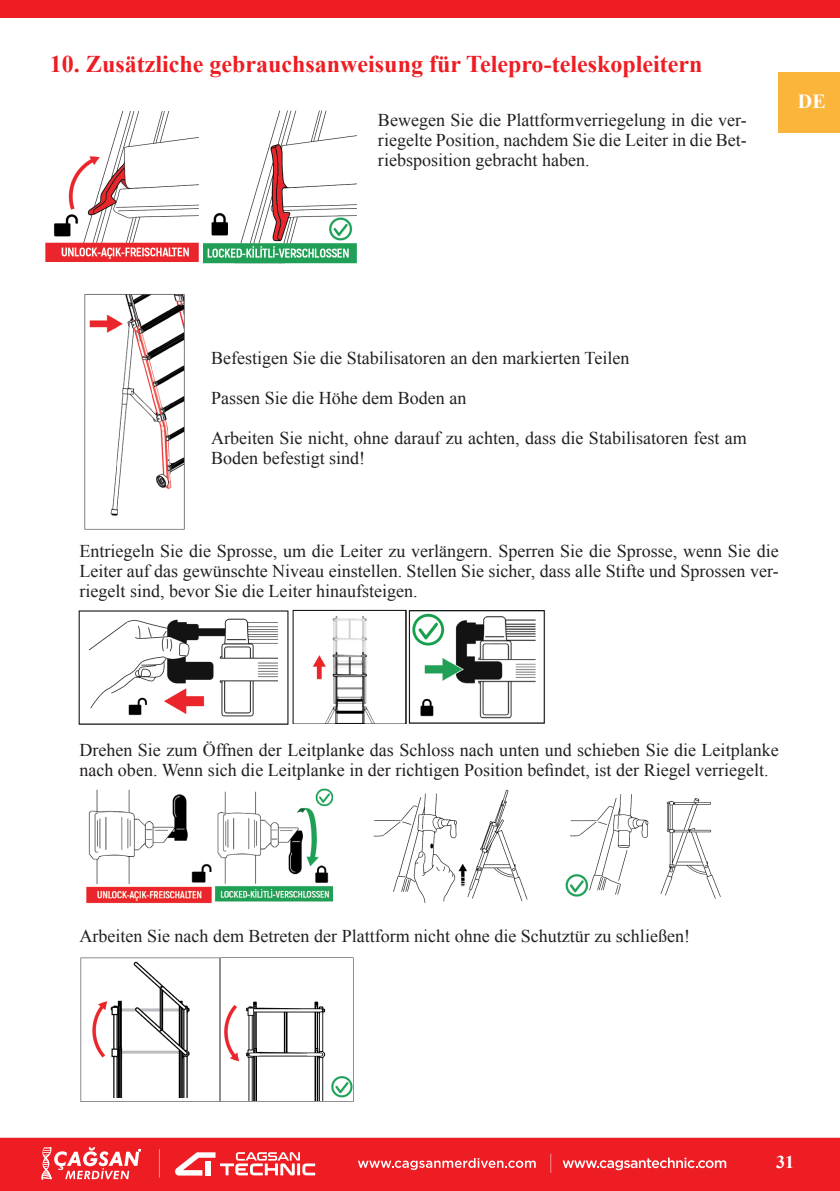
<style>
.page{position:relative;width:840px;height:1191px;background:#fff}
.page>*{position:absolute;margin:0;border:0;box-sizing:border-box;transform-origin:0 0}
.t1{font:700 24px "Times New Roman";color:#ee1d23}
.t2{font:700 20px "Times New Roman";color:#fff}
.t3{font:18px/20px "Times New Roman";color:#231f20}
.t4{font:700 18px "Times New Roman";color:#fff}
</style>
<div class="page">
<div style="left:0;top:1137px;width:839px;height:54px;background:#ee1d23"></div>
<svg style="left:41px;top:1147px;width:100px;height:32px"></svg>
<svg style="left:358px;top:1158px;width:177px;height:12px"></svg>
<svg style="left:175px;top:1152px;width:140px;height:23px"></svg>
<div style="left:205px;top:1160px;width:5px;height:15px;background:#fff"></div>
<svg style="left:562px;top:1157px;width:163px;height:13px"></svg>
<svg style="left:550px;top:1153px;width:1px;height:19px"></svg>
<svg style="left:159px;top:1149px;width:1px;height:28px"></svg>
<div style="left:0;top:0;width:839px;height:18px;background:#ee1d23"></div>
<div style="left:778px;top:72px;width:61px;height:61px;background:#fcb53b"></div>
<img style="left:78px;top:610px;width:211px;height:115px">
<img style="left:292px;top:610px;width:114px;height:114px">
<img style="left:408px;top:610px;width:137px;height:113px">
<svg style="left:412px;top:614px;width:32px;height:31px"></svg>
<img style="left:215px;top:788px;width:118px;height:114px">
<img style="left:86px;top:789px;width:126px;height:115px">
<svg style="left:81px;top:957px;width:272px;height:145px"></svg>
<img style="left:84px;top:294px;width:101px;height:236px">
<img style="left:45px;top:111px;width:154px;height:151px">
<img style="left:202px;top:111px;width:155px;height:153px">
<img style="left:373px;top:789px;width:155px;height:114px">
<img style="left:565px;top:794px;width:155px;height:105px">
<h1 class="t1" style="left:50px;top:47px;width:653px">10. Zusätzliche gebrauchsanweisung für Telepro-teleskopleitern</h1>
<p class="t3" style="left:378px;top:110px;width:370px;text-align:justify">Bewegen Sie die Plattformverriegelung in die ver&shy;riegelte Position, nachdem Sie die Leiter in die Bet&shy;riebsposition gebracht haben.</p>
<p class="t2" style="left:797px;top:88px;width:29px">DE</p>
<p class="t3" style="left:211px;top:347px;width:419px">Befestigen Sie die Stabilisatoren an den markierten Teilen</p>
<p class="t3" style="left:211px;top:387px;width:256px">Passen Sie die Höhe dem Boden an</p>
<p class="t3" style="left:211px;top:427px;width:537px">Arbeiten Sie nicht, ohne darauf zu achten, dass die Stabilisatoren fest am<br>Boden befestigt sind!</p>
<p class="t3" style="left:79px;top:541px;width:700px;text-align:justify">Entriegeln Sie die Sprosse, um die Leiter zu verlängern. Sperren Sie die Sprosse, wenn Sie die Leiter auf das gewünschte Niveau einstellen. Stellen Sie sicher, dass alle Stifte und Sprossen ver&shy;riegelt sind, bevor Sie die Leiter hinaufsteigen.</p>
<p class="t3" style="left:79px;top:739px;width:700px">Drehen Sie zum Öffnen der Leitplanke das Schloss nach unten und schieben Sie die Leitplanke nach oben. Wenn sich die Leitplanke in der richtigen Position befindet, ist der Riegel verriegelt.</p>
<p class="t3" style="left:79px;top:925px;width:611px">Arbeiten Sie nach dem Betreten der Plattform nicht ohne die Schutztür zu schließen!</p>
<p class="t4" style="left:775px;top:1149px;width:19px">31</p>
</div>
